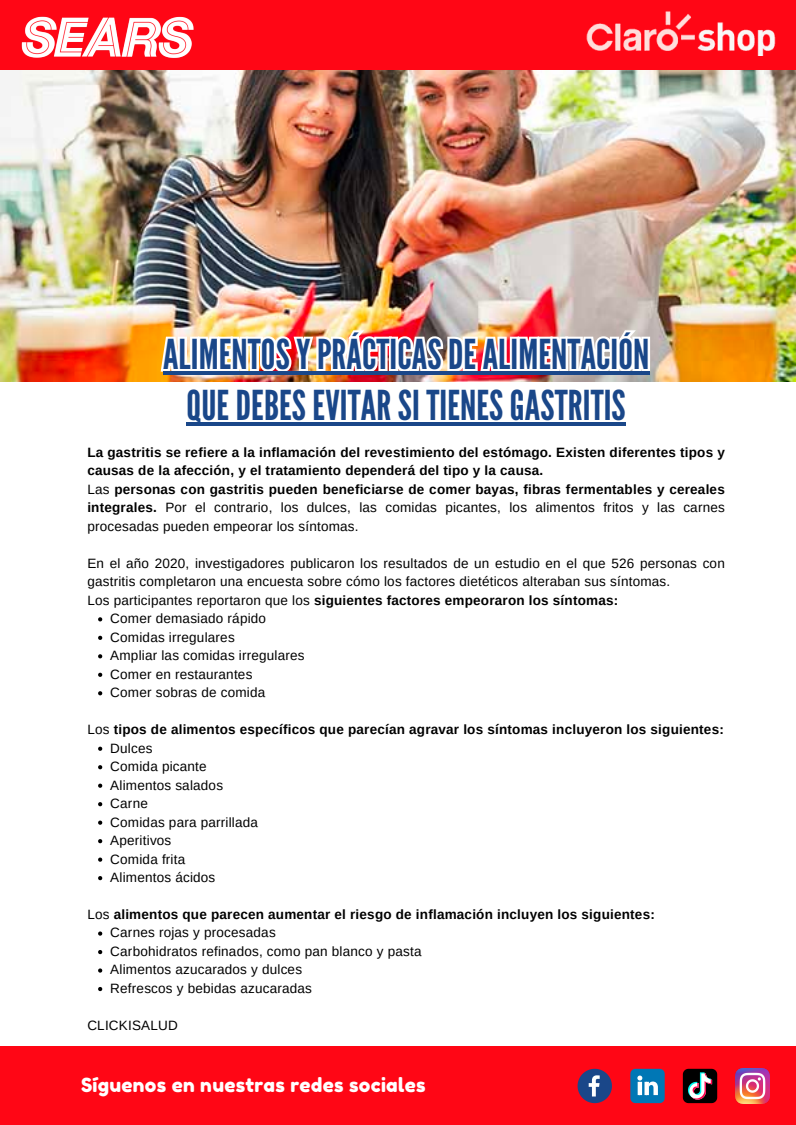
<style>
.page{position:relative;width:796px;height:1125px;background:#fff}
.page>*{position:absolute;margin:0;border:0;box-sizing:border-box;transform-origin:0 0}
.t1{font:41.1px/50.6px "League Gothic";letter-spacing:.005em;color:#1a4789;text-align:center}
.t2{font:19.35px "Fredoka One";letter-spacing:.015em;color:#fff}
.t3{font:13.5px/18.5px "Arimo";letter-spacing:.015em;color:#000;text-align:justify}
.t4{font:700 13.5px/18.5px "Arimo";letter-spacing:.015em;color:#000}
.s1{font-weight:700}
.s2{font-weight:400}
</style>
<div class="page">
<img style="left:0;top:70px;width:795px;height:312px">
<div style="left:0;top:1046px;width:795px;height:79px;background:#ff0615"></div>
<svg style="left:577px;top:1069px;width:34px;height:34px"></svg>
<svg style="left:630px;top:1069px;width:34px;height:34px"></svg>
<svg style="left:682px;top:1069px;width:35px;height:34px"></svg>
<img style="left:735px;top:1069px;width:34px;height:34px">
<div style="left:0;top:0;width:795px;height:70px;background:#ff0615"></div>
<img style="left:21px;top:16px;width:173px;height:42px">
<img style="left:586px;top:11px;width:190px;height:44px">
<svg style="left:98px;top:617px;width:4px;height:4px"></svg>
<svg style="left:98px;top:636px;width:4px;height:4px"></svg>
<svg style="left:98px;top:654px;width:4px;height:4px"></svg>
<svg style="left:98px;top:673px;width:4px;height:4px"></svg>
<svg style="left:98px;top:691px;width:4px;height:4px"></svg>
<svg style="left:98px;top:747px;width:4px;height:4px"></svg>
<svg style="left:98px;top:765px;width:4px;height:4px"></svg>
<svg style="left:98px;top:784px;width:4px;height:4px"></svg>
<svg style="left:98px;top:802px;width:4px;height:4px"></svg>
<svg style="left:98px;top:821px;width:4px;height:4px"></svg>
<svg style="left:98px;top:839px;width:4px;height:4px"></svg>
<svg style="left:98px;top:858px;width:4px;height:4px"></svg>
<svg style="left:98px;top:876px;width:4px;height:4px"></svg>
<svg style="left:98px;top:932px;width:4px;height:4px"></svg>
<svg style="left:98px;top:950px;width:4px;height:4px"></svg>
<svg style="left:98px;top:968px;width:4px;height:5px"></svg>
<svg style="left:98px;top:987px;width:4px;height:4px"></svg>
<img style="left:158px;top:326px;width:494px;height:50px">
<hr style="left:163px;top:372px;width:486px;height:3px;background:#1a4789">
<hr style="left:187px;top:422px;width:438px;height:4px;background:#1a4789">
<p class="t1" style="left:163px;top:330px;width:487px">ALIMENTOS Y PRÁCTICAS DE ALIMENTACIÓN<br>QUE DEBES EVITAR SI TIENES GASTRITIS</p>
<p class="t4" style="left:87px;top:443px;width:639px">La gastritis se refiere a la inflamación del revestimiento del estómago. Existen diferentes tipos y causas de la afección, y el tratamiento dependerá del tipo y la causa.</p>
<p class="t3" style="left:87px;top:480px;width:639px">Las <span class="s1">personas con gastritis pueden beneficiarse de comer bayas, fibras fermentables y cereales integrales.</span> Por el contrario, los dulces, las comidas picantes, los alimentos fritos y las carnes procesadas pueden empeorar los síntomas.</p>
<p class="t3" style="left:87px;top:554px;width:639px">En el año 2020, investigadores publicaron los resultados de un estudio en el que 526 personas con gastritis completaron una encuesta sobre cómo los factores dietéticos alteraban sus síntomas.</p>
<p class="t4" style="left:87px;top:591px;width:532px"><span class="s2">Los participantes reportaron que los</span> siguientes factores empeoraron los síntomas:</p>
<p class="t3" style="left:110px;top:609px;width:157px">Comer demasiado rápido</p>
<p class="t3" style="left:110px;top:628px;width:126px">Comidas irregulares</p>
<p class="t3" style="left:110px;top:646px;width:196px">Ampliar las comidas irregulares</p>
<p class="t3" style="left:110px;top:665px;width:144px">Comer en restaurantes</p>
<p class="t3" style="left:110px;top:683px;width:156px">Comer sobras de comida</p>
<p class="t4" style="left:87px;top:720px;width:638px"><span class="s2">Los</span> tipos de alimentos específicos que parecían agravar los síntomas incluyeron los siguientes:</p>
<p class="t3" style="left:110px;top:739px;width:44px">Dulces</p>
<p class="t3" style="left:110px;top:757px;width:98px">Comida picante</p>
<p class="t3" style="left:110px;top:776px;width:114px">Alimentos salados</p>
<p class="t3" style="left:110px;top:794px;width:39px">Carne</p>
<p class="t3" style="left:110px;top:813px;width:149px">Comidas para parrillada</p>
<p class="t3" style="left:110px;top:831px;width:63px">Aperitivos</p>
<p class="t3" style="left:110px;top:850px;width:76px">Comida frita</p>
<p class="t3" style="left:110px;top:868px;width:107px">Alimentos ácidos</p>
<p class="t4" style="left:87px;top:905px;width:569px"><span class="s2">Los</span> alimentos que parecen aumentar el riesgo de inflamación incluyen los siguientes:</p>
<p class="t3" style="left:110px;top:924px;width:167px">Carnes rojas y procesadas</p>
<p class="t3" style="left:110px;top:942px;width:312px">Carbohidratos refinados, como pan blanco y pasta</p>
<p class="t3" style="left:110px;top:961px;width:193px">Alimentos azucarados y dulces</p>
<p class="t3" style="left:110px;top:979px;width:203px">Refrescos y bebidas azucaradas</p>
<p class="t3" style="left:87px;top:1016px;width:92px">CLICKISALUD</p>
<p class="t2" style="left:81px;top:1073px;width:346px">Síguenos en nuestras redes sociales</p>
</div>
